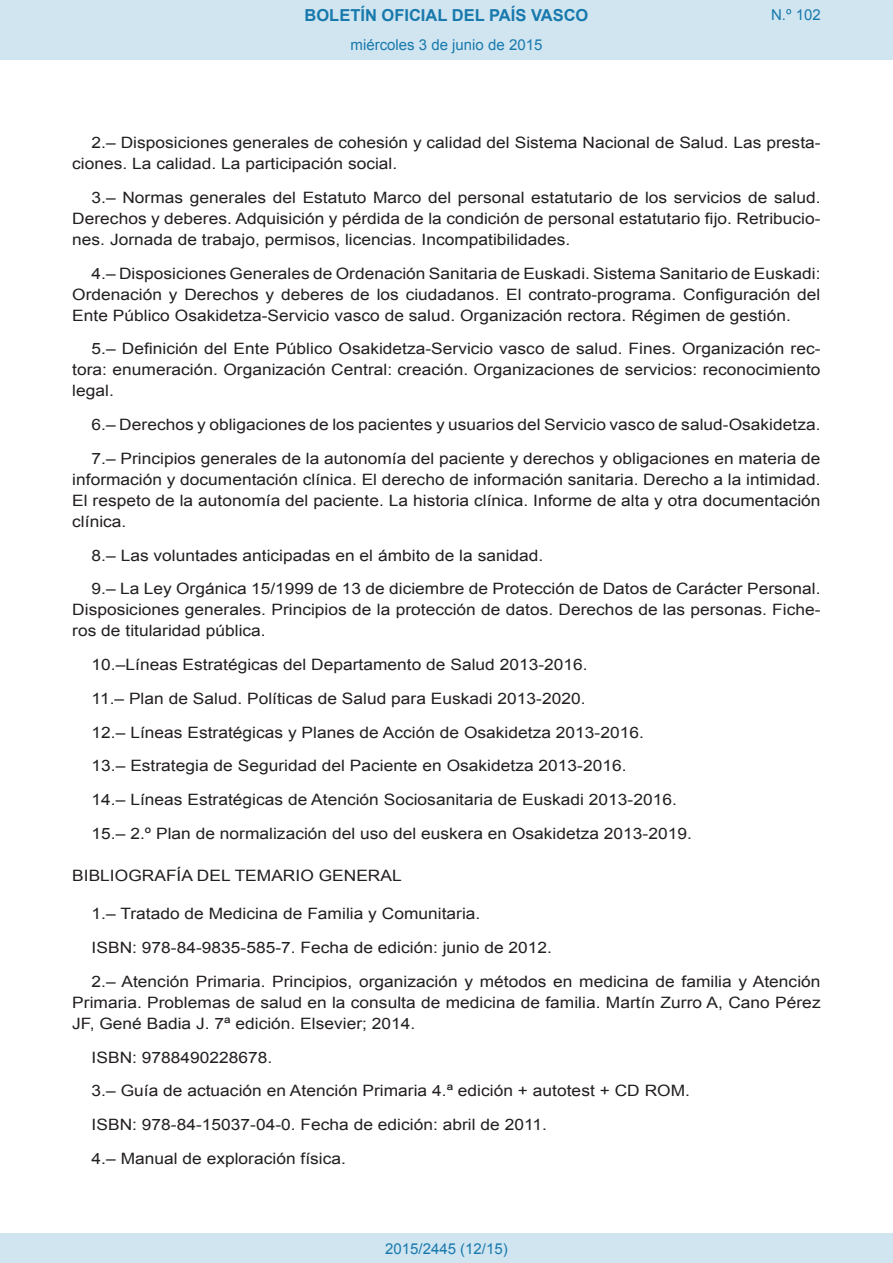
<style>
.page{position:relative;width:893px;height:1263px;background:#fff}
.page>*{position:absolute;margin:0;border:0;box-sizing:border-box;transform-origin:0 0}
.t1{font:700 16.5px "Arial";color:#1879ad}
.BOPVDetalle{font:15.6px/21px "Arial";color:#231f20;text-align:justify;scale:1.11 1}
.BOPVDisposicion{font:15.6px "Arial";color:#231f20;scale:1.11 1}
.Paginacion_Centro{font:15px "Arial";color:#1879ad}
</style>
<div class="page">
<div style="left:0;top:0;width:893px;height:60px;background:#d0e5f0"></div>
<div style="left:0;top:1233px;width:893px;height:30px;background:#d0e5f0"></div>
<p class="t1" style="left:305px;top:4px;width:285px">BOLETÍN OFICIAL DEL PAÍS VASCO</p>
<p class="Paginacion_Centro" style="left:351px;top:35px;width:193px">miércoles 3 de junio de 2015</p>
<p class="Paginacion_Centro" style="left:771px;top:5px;width:51px">N.º 102</p>
<p class="BOPVDetalle" style="left:72px;top:132px;width:676px;text-indent:19px">2.– Disposiciones generales de cohesión y calidad del Sistema Nacional de Salud. Las presta&shy;ciones. La calidad. La participación social.</p>
<p class="BOPVDetalle" style="left:72px;top:187px;width:676px;text-indent:19px">3.– Normas generales del Estatuto Marco del personal estatutario de los servicios de salud.<br>Derechos y deberes. Adquisición y pérdida de la condición de personal estatutario fijo. Retribucio&shy;nes. Jornada de trabajo, permisos, licencias. Incompatibilidades.</p>
<p class="BOPVDetalle" style="left:72px;top:263px;width:676px;text-indent:19px">4.– Disposiciones Generales de Ordenación Sanitaria de Euskadi. Sistema Sanitario de Euskadi:<br>Ordenación y Derechos y deberes de los ciudadanos. El contrato-programa. Configuración del Ente Público Osakidetza-Servicio vasco de salud. Organización rectora. Régimen de gestión.</p>
<p class="BOPVDetalle" style="left:72px;top:339px;width:676px;text-indent:19px">5.– Definición del Ente Público Osakidetza-Servicio vasco de salud. Fines. Organización rec&shy;tora: enumeración. Organización Central: creación. Organizaciones de servicios: reconocimiento legal.</p>
<p class="BOPVDetalle" style="left:92px;top:414px;width:658px">6.– Derechos y obligaciones de los pacientes y usuarios del Servicio vasco de salud-Osakidetza.</p>
<p class="BOPVDetalle" style="left:72px;top:448px;width:676px;text-indent:19px">7.– Principios generales de la autonomía del paciente y derechos y obligaciones en materia de información y documentación clínica. El derecho de información sanitaria. Derecho a la intimidad.<br>El respeto de la autonomía del paciente. La historia clínica. Informe de alta y otra documentación clínica.</p>
<p class="BOPVDetalle" style="left:92px;top:545px;width:408px">8.– Las voluntades anticipadas en el ámbito de la sanidad.</p>
<p class="BOPVDetalle" style="left:72px;top:579px;width:676px;text-indent:19px">9.– La Ley Orgánica 15/1999 de 13 de diciembre de Protección de Datos de Carácter Personal.<br>Disposiciones generales. Principios de la protección de datos. Derechos de las personas. Fiche&shy;ros de titularidad pública.</p>
<p class="BOPVDetalle" style="left:92px;top:654px;width:448px">10.–Líneas Estratégicas del Departamento de Salud 2013-2016.</p>
<p class="BOPVDetalle" style="left:92px;top:688px;width:446px">11.– Plan de Salud. Políticas de Salud para Euskadi 2013-2020.</p>
<p class="BOPVDetalle" style="left:92px;top:722px;width:499px">12.– Líneas Estratégicas y Planes de Acción de Osakidetza 2013-2016.</p>
<p class="BOPVDetalle" style="left:92px;top:756px;width:483px">13.– Estrategia de Seguridad del Paciente en Osakidetza 2013-2016.</p>
<p class="BOPVDetalle" style="left:92px;top:789px;width:529px">14.– Líneas Estratégicas de Atención Sociosanitaria de Euskadi 2013-2016.</p>
<p class="BOPVDetalle" style="left:92px;top:823px;width:542px">15.– 2.º Plan de normalización del uso del euskera en Osakidetza 2013-2019.</p>
<p class="BOPVDisposicion" style="left:72px;top:865px;width:298px">BIBLIOGRAFÍA DEL TEMARIO GENERAL</p>
<p class="BOPVDetalle" style="left:92px;top:903px;width:352px">1.– Tratado de Medicina de Familia y Comunitaria.</p>
<p class="BOPVDetalle" style="left:92px;top:937px;width:416px">ISBN: 978-84-9835-585-7. Fecha de edición: junio de 2012.</p>
<p class="BOPVDetalle" style="left:72px;top:971px;width:676px;text-indent:19px">2.– Atención Primaria. Principios, organización y métodos en medicina de familia y Atención Primaria. Problemas de salud en la consulta de medicina de familia. Martín Zurro A, Cano Pérez JF, Gené Badia J. 7ª edición. Elsevier; 2014.</p>
<p class="BOPVDetalle" style="left:92px;top:1047px;width:164px">ISBN: 9788490228678.</p>
<p class="BOPVDetalle" style="left:92px;top:1080px;width:541px">3.– Guía de actuación en Atención Primaria 4.ª edición + autotest + CD ROM.</p>
<p class="BOPVDetalle" style="left:92px;top:1114px;width:412px">ISBN: 978-84-15037-04-0. Fecha de edición: abril de 2011.</p>
<p class="BOPVDetalle" style="left:92px;top:1148px;width:231px">4.– Manual de exploración física.</p>
<p class="Paginacion_Centro" style="left:385px;top:1238px;width:124px">2015/2445 (12/15)</p>
</div>
